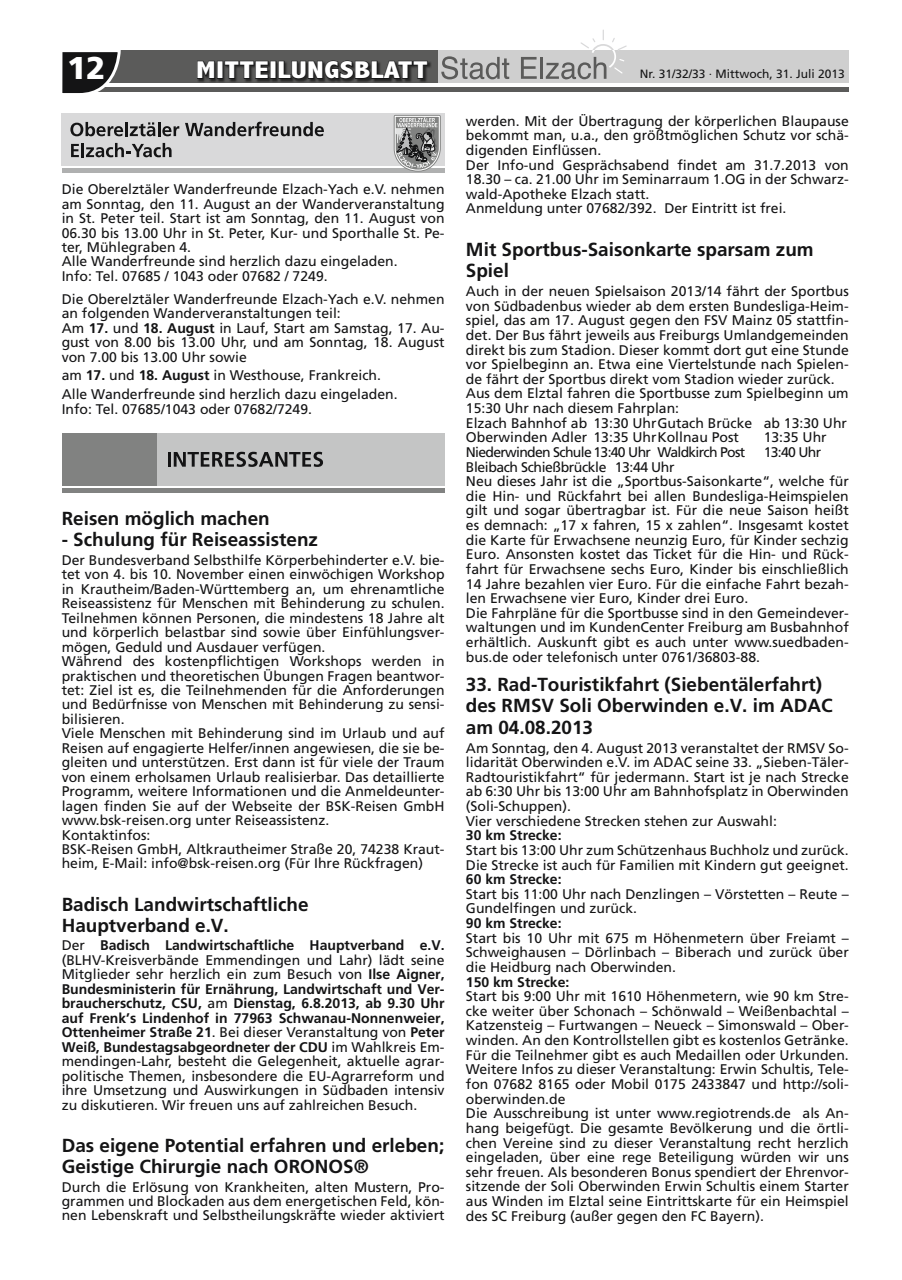
<style>
.page{position:relative;width:902px;height:1280px;background:#fff}
.page>*{position:absolute;margin:0;border:0;box-sizing:border-box;transform-origin:0 0}
.t1{font:900 31.5px "Frutiger";color:#fff}
.t2{font:800 condensed 24.45px "Abadi";letter-spacing:.01em;color:#fff;scale:1.26 1}
.t3{font:700 18.9px/21.1px "Frutiger";color:#141415}
.t4{font:13.95px/14.5px "Frutiger";color:#141415}
.t5{font:700 13.95px "Frutiger";color:#141415}
.t6{font:13.95px "Frutiger";letter-spacing:-.05em;color:#141415}
.t7{font:12px "Frutiger";color:#141415}
.s1{font-weight:700}
</style>
<div class="page">
<div style="left:62px;top:51px;width:786px;height:32px;background:#cfcfcf"></div>
<div style="left:74px;top:51px;width:364px;height:32px;background:#5b5b5a"></div>
<hr style="left:62px;top:87px;width:786px;height:4px;background:#5b5b5a">
<svg style="left:62px;top:50px;width:59px;height:44px"></svg>
<img style="left:198px;top:61px;width:233px;height:21px">
<svg style="left:197px;top:60px;width:18px;height:19px"></svg>
<div style="left:217px;top:61px;width:6px;height:18px;border:1px solid #141415"></div>
<svg style="left:224px;top:60px;width:45px;height:19px"></svg>
<div style="left:270px;top:61px;width:6px;height:18px;border:1px solid #141415"></div>
<svg style="left:277px;top:60px;width:151px;height:20px"></svg>
<svg style="left:441px;top:56px;width:68px;height:23px"></svg>
<svg style="left:521px;top:57px;width:15px;height:22px"></svg>
<hr style="left:540px;top:57px;width:3px;height:22px;background:#5b5b5a">
<svg style="left:545px;top:29px;width:81px;height:50px"></svg>
<div style="left:62px;top:113px;width:16px;height:52px;background:#d9d9da"></div>
<div style="left:78px;top:113px;width:366px;height:52px;background:#d9d9da"></div>
<hr style="left:62px;top:168px;width:382px;height:4px;background:#afb0b0">
<svg style="left:70px;top:122px;width:53px;height:14px"></svg>
<hr style="left:125px;top:122px;width:3px;height:14px;background:#141415">
<svg style="left:130px;top:122px;width:49px;height:14px"></svg>
<svg style="left:185px;top:122px;width:139px;height:14px"></svg>
<svg style="left:71px;top:144px;width:8px;height:13px"></svg>
<hr style="left:81px;top:143px;width:3px;height:14px;background:#141415">
<svg style="left:86px;top:143px;width:85px;height:14px"></svg>
<svg style="left:392px;top:114px;width:50px;height:58px"></svg>
<div style="left:62px;top:433px;width:95px;height:52px;background:#818281"></div>
<div style="left:157px;top:433px;width:287px;height:52px;background:#c4c5c5"></div>
<hr style="left:62px;top:488px;width:382px;height:4px;background:#818281">
<hr style="left:168px;top:452px;width:3px;height:15px;background:#141415">
<svg style="left:174px;top:452px;width:149px;height:15px"></svg>
<h1 class="t1" style="left:67px;top:49px;width:40px">12</h1>
<h2 class="t2" style="left:196px;top:57px;width:185px">MITTEILUNGSBLATT</h2>
<p class="t7" style="left:639px;top:67px;width:206px">Nr. 31/32/33 · Mittwoch, 31. Juli 2013</p>
<p class="t4" style="left:62px;top:182px;width:384px">Die Oberelztäler Wanderfreunde Elzach-Yach e.V. nehmen am Sonntag, den 11. August an der Wanderveranstaltung in St. Peter teil. Start ist am Sonntag, den 11. August von 06.30 bis 13.00 Uhr in St. Peter, Kur- und Sporthalle St. Pe&shy;ter, Mühlegraben 4.<br>Alle Wanderfreunde sind herzlich dazu eingeladen.<br>Info: Tel. 07685 / 1043 oder 07682 / 7249.</p>
<p class="t4" style="left:62px;top:292px;width:384px">Die Oberelztäler Wanderfreunde Elzach-Yach e.V. nehmen an folgenden Wanderveranstaltungen teil:<br>Am <span class="s1">17.</span> und <span class="s1">18. August</span> in Lauf, Start am Samstag, 17. Au&shy;gust von 8.00 bis 13.00 Uhr, und am Sonntag, 18. August von 7.00 bis 13.00 Uhr sowie</p>
<p class="t4" style="left:62px;top:366px;width:337px;line-height:18.8px">am <span class="s1">17.</span> und <span class="s1">18. August</span> in Westhouse, Frankreich.<br>Alle Wanderfreunde sind herzlich dazu eingeladen.</p>
<p class="t4" style="left:62px;top:401px;width:252px">Info: Tel. 07685/1043 oder 07682/7249.</p>
<h3 class="t3" style="left:62px;top:508px;width:209px">Reisen möglich machen</h3>
<h3 class="t3" style="left:62px;top:529px;width:258px">- Schulung für Reiseassistenz</h3>
<p class="t4" style="left:62px;top:553px;width:384px">Der Bundesverband Selbsthilfe Körperbehinderter e.V. bie&shy;tet von 4. bis 10. November einen einwöchigen Workshop in Krautheim/Baden-Württemberg an, um ehrenamtliche Reiseassistenz für Menschen mit Behinderung zu schulen.<br>Teilnehmen können Personen, die mindestens 18 Jahre alt und körperlich belastbar sind sowie über Einfühlungsver&shy;mögen, Geduld und Ausdauer verfügen.<br>Während des kostenpflichtigen Workshops werden in praktischen und theoretischen Übungen Fragen beantwor&shy;tet: Ziel ist es, die Teilnehmenden für die Anforderungen und Bedürfnisse von Menschen mit Behinderung zu sensi&shy;bilisieren.<br>Viele Menschen mit Behinderung sind im Urlaub und auf Reisen auf engagierte Helfer/innen angewiesen, die sie be&shy;gleiten und unterstützen. Erst dann ist für viele der Traum von einem erholsamen Urlaub realisierbar. Das detaillierte Programm, weitere Informationen und die Anmeldeunter&shy;lagen finden Sie auf der Webseite der BSK-Reisen GmbH www.bsk-reisen.org unter Reiseassistenz.<br>Kontaktinfos:<br>BSK-Reisen GmbH, Altkrautheimer Straße 20, 74238 Kraut&shy;heim, E-Mail: info@bsk-reisen.org (Für Ihre Rückfragen)</p>
<h3 class="t3" style="left:62px;top:893px;width:248px">Badisch Landwirtschaftliche<br>Hauptverband e.V.</h3>
<p class="t4" style="left:62px;top:938px;width:384px;text-align:justify">Der <span class="s1">Badisch Landwirtschaftliche Hauptverband e.V. </span>(BLHV-Kreisverbände Emmendingen und Lahr) lädt seine Mitglieder sehr herzlich ein zum Besuch von <span class="s1">Ilse Aigner, Bundesministerin für Ernährung, Landwirtschaft und Ver&shy;braucherschutz, CSU,</span> am <span class="s1">Dienstag, 6.8.2013, ab 9.30 Uhr auf Frenk’s Lindenhof in 77963 Schwanau-Nonnenweier, Ottenheimer Straße 21</span>. Bei dieser Veranstaltung von <span class="s1">Peter Weiß, Bundestagsabgeordneter der CDU</span> im Wahlkreis Em&shy;mendingen-Lahr, besteht die Gelegenheit, aktuelle agrar&shy;politische Themen, insbesondere die EU-Agrarreform und ihre Umsetzung und Auswirkungen in Südbaden intensiv zu diskutieren. Wir freuen uns auf zahlreichen Besuch.</p>
<h3 class="t3" style="left:62px;top:1134px;width:384px">Das eigene Potential erfahren und erleben;<br>Geistige Chirurgie nach ORONOS®</h3>
<p class="t4" style="left:62px;top:1179px;width:384px;text-align:justify">Durch die Erlösung von Krankheiten, alten Mustern, Pro&shy;grammen und Blockaden aus dem energetischen Feld, kön&shy;nen Lebenskraft und Selbstheilungskräfte wieder aktiviert</p>
<p class="t4" style="left:466px;top:113px;width:384px">werden. Mit der Übertragung der körperlichen Blaupause bekommt man, u.a., den größtmöglichen Schutz vor schä&shy;digenden Einflüssen.<br>Der Info-und Gesprächsabend findet am 31.7.2013 von 18.30 – ca. 21.00 Uhr im Seminarraum 1.OG in der Schwarz&shy;wald-Apotheke Elzach statt.<br>Anmeldung unter 07682/392. Der Eintritt ist frei.</p>
<h3 class="t3" style="left:466px;top:239px;width:349px">Mit Sportbus-Saisonkarte sparsam zum<br>Spiel</h3>
<p class="t4" style="left:466px;top:284px;width:384px">Auch in der neuen Spielsaison 2013/14 fährt der Sportbus von Südbadenbus wieder ab dem ersten Bundesliga-Heim&shy;spiel, das am 17. August gegen den FSV Mainz 05 stattfin&shy;det. Der Bus fährt jeweils aus Freiburgs Umlandgemeinden direkt bis zum Stadion. Dieser kommt dort gut eine Stunde vor Spielbeginn an. Etwa eine Viertelstunde nach Spielen&shy;de fährt der Sportbus direkt vom Stadion wieder zurück.<br>Aus dem Elztal fahren die Sportbusse zum Spielbeginn um 15:30 Uhr nach diesem Fahrplan:<br>Elzach Bahnhof ab 13:30 Uhr Gutach Brücke ab 13:30 Uhr Oberwinden Adler 13:35 Uhr Kollnau Post</p>
<p class="t4" style="left:763px;top:430px;width:65px">13:35 Uhr</p>
<p class="t6" style="left:466px;top:444px;width:281px">Niederwinden Schule 13:40 Uhr Waldkirch Post</p>
<p class="t4" style="left:763px;top:445px;width:59px">13:40 Uhr</p>
<p class="t4" style="left:466px;top:459px;width:384px">Bleibach Schießbrückle 13:44 Uhr<br>Neu dieses Jahr ist die „Sportbus-Saisonkarte“, welche für die Hin- und Rückfahrt bei allen Bundesliga-Heimspielen gilt und sogar übertragbar ist. Für die neue Saison heißt es demnach: „17 x fahren, 15 x zahlen“. Insgesamt kostet die Karte für Erwachsene neunzig Euro, für Kinder sechzig Euro. Ansonsten kostet das Ticket für die Hin- und Rück&shy;fahrt für Erwachsene sechs Euro, Kinder bis einschließlich 14 Jahre bezahlen vier Euro. Für die einfache Fahrt bezah&shy;len Erwachsene vier Euro, Kinder drei Euro.<br>Die Fahrpläne für die Sportbusse sind in den Gemeindever&shy;waltungen und im KundenCenter Freiburg am Busbahnhof erhältlich. Auskunft gibt es auch unter www.suedbaden&shy;bus.de oder telefonisch unter 0761/36803-88.</p>
<h3 class="t3" style="left:466px;top:674px;width:368px">33. Rad-Touristikfahrt (Siebentälerfahrt) des RMSV Soli Oberwinden e.V. im ADAC am 04.08.2013</h3>
<p class="t4" style="left:466px;top:740px;width:384px">Am Sonntag, den 4. August 2013 veranstaltet der RMSV So&shy;lidarität Oberwinden e.V. im ADAC seine 33. „Sieben-Täler-Radtouristikfahrt“ für jedermann. Start ist je nach Strecke ab 6:30 Uhr bis 13:00 Uhr am Bahnhofsplatz in Oberwinden (Soli-Schuppen).<br>Vier verschiedene Strecken stehen zur Auswahl:</p>
<p class="t5" style="left:466px;top:827px;width:97px">30 km Strecke:</p>
<p class="t4" style="left:466px;top:843px;width:384px">Start bis 13:00 Uhr zum Schützenhaus Buchholz und zurück.<br>Die Strecke ist auch für Familien mit Kindern gut geeignet.</p>
<p class="t5" style="left:466px;top:871px;width:97px">60 km Strecke:</p>
<p class="t4" style="left:466px;top:886px;width:384px">Start bis 11:00 Uhr nach Denzlingen – Vörstetten – Reute –<br>Gundelfingen und zurück.</p>
<p class="t5" style="left:466px;top:915px;width:97px">90 km Strecke:</p>
<p class="t4" style="left:466px;top:930px;width:384px;text-align:justify">Start bis 10 Uhr mit 675 m Höhenmetern über Freiamt – Schweighausen – Dörlinbach – Biberach und zurück über die Heidburg nach Oberwinden.</p>
<p class="t5" style="left:466px;top:973px;width:105px">150 km Strecke:</p>
<p class="t4" style="left:466px;top:989px;width:384px">Start bis 9:00 Uhr mit 1610 Höhenmetern, wie 90 km Stre&shy;cke weiter über Schonach – Schönwald – Weißenbachtal – Katzensteig – Furtwangen – Neueck – Simonswald – Ober&shy;winden. An den Kontrollstellen gibt es kostenlos Getränke.<br>Für die Teilnehmer gibt es auch Medaillen oder Urkunden.<br>Weitere Infos zu dieser Veranstaltung: Erwin Schultis, Tele&shy;fon 07682 8165 oder Mobil 0175 2433847 und http://soli&shy;oberwinden.de<br>Die Ausschreibung ist unter www.regiotrends.de als An&shy;hang beigefügt. Die gesamte Bevölkerung und die örtli&shy;chen Vereine sind zu dieser Veranstaltung recht herzlich eingeladen, über eine rege Beteiligung würden wir uns sehr freuen. Als besonderen Bonus spendiert der Ehrenvor&shy;sitzende der Soli Oberwinden Erwin Schultis einem Starter aus Winden im Elztal seine Eintrittskarte für ein Heimspiel des SC Freiburg (außer gegen den FC Bayern).</p>
</div>
